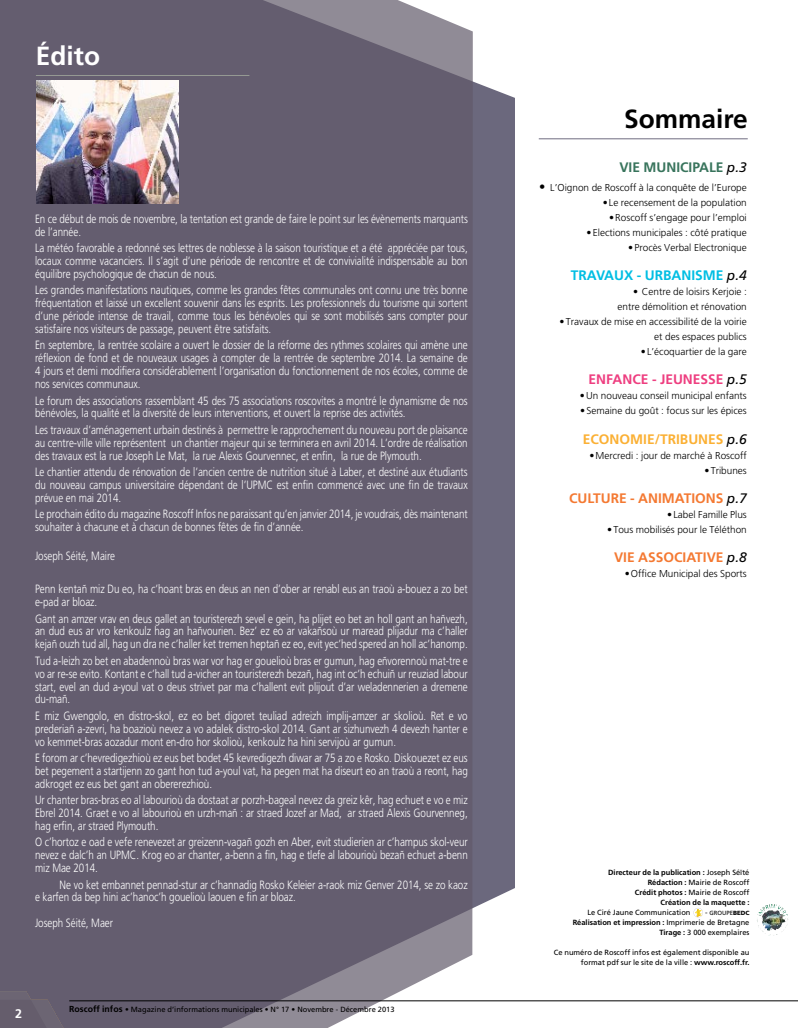
<style>
.page{position:relative;width:798px;height:1028px;background:#fff}
.page>*{position:absolute;margin:0;border:0;box-sizing:border-box;transform-origin:0 0}
.t1{font:700 26.25px "Frutiger";color:#000}
.t2{font:700 26.25px "Frutiger";color:#fff}
.t3{font:700 13.75px "Frutiger";color:#f47932}
.t4{font:700 13.75px "Frutiger";color:#00bee3}
.t5{font:700 13.75px "Frutiger";color:#fbb034}
.t6{font:700 13.75px "Frutiger";color:#ee3e80}
.t7{font:700 13.75px "Frutiger";color:#38745c}
.t8{font:700 12.5px "Frutiger";color:#fff}
.t9{font:300 12px/12.9px "Frutiger";letter-spacing:-.005em;color:#fff;text-align:justify;scale:.82 1}
.t10{font:300 10px/15px "Frutiger";color:#000;text-align:right}
.t11{font:7.5px/10px "Frutiger";color:#000;text-align:right}
.t12{font:700 7.5px/10px "Frutiger";color:#000;text-align:right}
.t13{font:6px "Frutiger";color:#000}
.s1{font-weight:700;font-size:8.75px}
.s2{font-weight:400;font-style:italic;color:#000}
.s3{font-size:12.5px}
.s4{font-weight:400}
.s5{font-size:7.5px}
.s6{font-weight:900}
.s7{font-weight:700}
</style>
<div class="page">
<svg style="left:472px;top:31px;width:42px;height:971px;fill:#6b687d"></svg>
<div style="left:0;top:0;width:472px;height:1028px;background:#645d6f"></div>
<hr style="left:538px;top:138px;width:209px;height:1px;background:#6f6c80">
<img style="left:36px;top:81px;width:142px;height:122px">
<svg style="left:693px;top:908px;width:9px;height:9px"></svg>
<img style="left:758px;top:904px;width:25px;height:10px">
<div style="left:0;top:991px;width:78px;height:37px;background:#655d6f"></div>
<hr style="left:69px;top:1000px;width:728px;height:1px;background:#000">
<hr style="left:36px;top:75px;width:213px;height:1px;background:#969a94">
<h1 class="t2" style="left:36px;top:40px;width:66px">Édito</h1>
<p class="t9" style="left:35px;top:212px;width:529px">En ce début de mois de novembre, la tentation est grande de faire le point sur les évènements marquants de l’année.</p>
<p class="t9" style="left:35px;top:242px;width:529px">La météo favorable a redonné ses lettres de noblesse à la saison touristique et a été appréciée par tous, locaux comme vacanciers. Il s’agit d’une période de rencontre et de convivialité indispensable au bon équilibre psychologique de chacun de nous.</p>
<p class="t9" style="left:35px;top:284px;width:529px">Les grandes manifestations nautiques, comme les grandes fêtes communales ont connu une très bonne fréquentation et laissé un excellent souvenir dans les esprits. Les professionnels du tourisme qui sortent d’une période intense de travail, comme tous les bénévoles qui se sont mobilisés sans compter pour satisfaire nos visiteurs de passage, peuvent être satisfaits.</p>
<p class="t9" style="left:35px;top:339px;width:529px">En septembre, la rentrée scolaire a ouvert le dossier de la réforme des rythmes scolaires qui amène une réflexion de fond et de nouveaux usages à compter de la rentrée de septembre 2014. La semaine de 4 jours et demi modifiera considérablement l’organisation du fonctionnement de nos écoles, comme de nos services communaux.</p>
<p class="t9" style="left:35px;top:394px;width:529px">Le forum des associations rassemblant 45 des 75 associations roscovites a montré le dynamisme de nos bénévoles, la qualité et la diversité de leurs interventions, et ouvert la reprise des activités.</p>
<p class="t9" style="left:35px;top:423px;width:529px">Les travaux d’aménagement urbain destinés à permettre le rapprochement du nouveau port de plaisance au centre-ville ville représentent un chantier majeur qui se terminera en avril 2014. L’ordre de réalisation des travaux est la rue Joseph Le Mat, la rue Alexis Gourvennec, et enfin, la rue de Plymouth.</p>
<p class="t9" style="left:35px;top:465px;width:529px">Le chantier attendu de rénovation de l’ancien centre de nutrition situé à Laber, et destiné aux étudiants du nouveau campus universitaire dépendant de l’UPMC est enfin commencé avec une fin de travaux prévue en mai 2014.</p>
<p class="t9" style="left:35px;top:508px;width:529px">Le prochain édito du magazine Roscoff Infos ne paraissant qu’en janvier 2014, je voudrais, dès maintenant souhaiter à chacune et à chacun de bonnes fêtes de fin d’année.</p>
<p class="t9" style="left:35px;top:550px;width:99px">Joseph Séité, Maire</p>
<p class="t9" style="left:35px;top:583px;width:529px">Penn kentañ miz Du eo, ha c’hoant bras en deus an nen d’ober ar renabl eus an traoù a-bouez a zo bet e-pad ar bloaz.</p>
<p class="t9" style="left:35px;top:612px;width:529px">Gant an amzer vrav en deus gallet an touristerezh sevel e gein, ha plijet eo bet an holl gant an hañvezh, an dud eus ar vro kenkoulz hag an hañvourien. Bez’ ez eo ar vakañsoù ur maread plijadur ma c’haller kejañ ouzh tud all, hag un dra ne c’haller ket tremen heptañ ez eo, evit yec’hed spered an holl ac’hanomp.</p>
<p class="t9" style="left:35px;top:654px;width:529px">Tud a-leizh zo bet en abadennoù bras war vor hag er gouelioù bras er gumun, hag eñvorennoù mat-tre e vo ar re-se evito. Kontant e c’hall tud a-vicher an touristerezh bezañ, hag int oc’h echuiñ ur reuziad labour start, evel an dud a-youl vat o deus strivet par ma c’hallent evit plijout d’ar weladennerien a dremene du-mañ.</p>
<p class="t9" style="left:35px;top:709px;width:529px">E miz Gwengolo, en distro-skol, ez eo bet digoret teuliad adreizh implij-amzer ar skolioù. Ret e vo prederiañ a-zevri, ha boazioù nevez a vo adalek distro-skol 2014. Gant ar sizhunvezh 4 devezh hanter e vo kemmet-bras aozadur mont en-dro hor skolioù, kenkoulz ha hini servijoù ar gumun.</p>
<p class="t9" style="left:35px;top:751px;width:529px">E forom ar c’hevredigezhioù ez eus bet bodet 45 kevredigezh diwar ar 75 a zo e Rosko. Diskouezet ez eus bet pegement a startijenn zo gant hon tud a-youl vat, ha pegen mat ha diseurt eo an traoù a reont, hag adkroget ez eus bet gant an obererezhioù.</p>
<p class="t9" style="left:35px;top:793px;width:529px">Ur chanter bras-bras eo al labourioù da dostaat ar porzh-bageal nevez da greiz kêr, hag echuet e vo e miz Ebrel 2014. Graet e vo al labourioù en urzh-mañ : ar straed Jozef ar Mad, ar straed Alexis Gourvenneg, hag erfin, ar straed Plymouth.</p>
<p class="t9" style="left:35px;top:836px;width:529px">O c’hortoz e oad e vefe renevezet ar greizenn-vagañ gozh en Aber, evit studierien ar c’hampus skol-veur nevez e dalc’h an UPMC. Krog eo ar chanter, a-benn a fin, hag e tlefe al labourioù bezañ echuet a-benn miz Mae 2014.</p>
<p class="t9" style="left:35px;top:878px;width:529px;text-indent:25px">Ne vo ket embannet pennad-stur ar c’hannadig Rosko Keleier a-raok miz Genver 2014, se zo kaoz e karfen da bep hini ac’hanoc’h gouelioù laouen e fin ar bloaz.</p>
<p class="t9" style="left:35px;top:916px;width:96px">Joseph Séité, Maer</p>
<p class="t8" style="left:15px;top:1006px;width:8px">2</p>
<p class="t11" style="left:69px;top:1004px;width:327px"><span class="s1">Roscoff infos</span> • Magazine d’informations municipales • N° 17 • Novembre - Décembre 2013</p>
<h1 class="t1" style="left:624px;top:103px;width:125px">Sommaire</h1>
<p class="t7" style="left:619px;top:159px;width:129px">VIE MUNICIPALE <span class="s2">p.3</span></p>
<p class="t10" style="left:539px;top:180px;width:209px"><span class="s3">•</span> L’Oignon de Roscoff à la conquête de l’Europe</p>
<p class="t10" style="left:602px;top:195px;width:146px">•Le recensement de la population</p>
<p class="t10" style="left:608px;top:210px;width:139px">•Roscoff s’engage pour l’emploi</p>
<p class="t10" style="left:586px;top:225px;width:162px">•Elections municipales : côté pratique</p>
<p class="t10" style="left:628px;top:240px;width:120px">•Procès Verbal Electronique</p>
<p class="t4" style="left:570px;top:267px;width:177px">TRAVAUX - URBANISME <span class="s2">p.4</span></p>
<p class="t10" style="left:617px;top:284px;width:131px">• Centre de loisirs Kerjoie : entre démolition et rénovation</p>
<p class="t10" style="left:559px;top:314px;width:189px">•Travaux de mise en accessibilité de la voirie et des espaces publics</p>
<p class="t10" style="left:640px;top:344px;width:107px">•L’écoquartier de la gare</p>
<p class="t6" style="left:588px;top:371px;width:160px">ENFANCE - JEUNESSE <span class="s2">p.5</span></p>
<p class="t10" style="left:579px;top:388px;width:168px">•Un nouveau conseil municipal enfants</p>
<p class="t10" style="left:580px;top:403px;width:168px">•Semaine du goût : focus sur les épices</p>
<p class="t5" style="left:582px;top:430px;width:165px">ECONOMIE/TRIBUNES <span class="s2">p.6</span></p>
<p class="t10" style="left:589px;top:448px;width:159px">•Mercredi : jour de marché à Roscoff</p>
<p class="t10" style="left:704px;top:463px;width:44px">•Tribunes</p>
<p class="t3" style="left:569px;top:490px;width:179px">CULTURE - ANIMATIONS <span class="s2">p.7</span></p>
<p class="t10" style="left:667px;top:507px;width:81px">•Label Famille Plus</p>
<p class="t10" style="left:607px;top:522px;width:141px">•Tous mobilisés pour le Téléthon</p>
<p class="t3" style="left:614px;top:549px;width:134px">VIE ASSOCIATIVE <span class="s2">p.8</span></p>
<p class="t10" style="left:624px;top:566px;width:124px">•Office Municipal des Sports</p>
<p class="t12" style="left:608px;top:867px;width:143px">Directeur de la publication : <span class="s4">Joseph Séïté<br></span>Rédaction : <span class="s4">Mairie de Roscoff<br></span>Crédit photos : <span class="s4">Mairie de Roscoff<br></span>Création de la maquette :</p>
<p class="t11" style="left:587px;top:907px;width:105px">Le Ciré Jaune Communication</p>
<p class="t13" style="left:704px;top:909px;width:46px"><span class="s5">-</span> GROUPE<span class="s6">BEDC</span></p>
<p class="t11" style="left:572px;top:917px;width:178px"><span class="s7">Réalisation et impression :</span> Imprimerie de Bretagne<br><span class="s7">Tirage :</span> 3 000 exemplaires</p>
<p class="t11" style="left:553px;top:947px;width:197px">Ce numéro de Roscoff infos est également disponible au format pdf sur le site de la ville : <span class="s7">www.roscoff.fr.</span></p>
</div>
